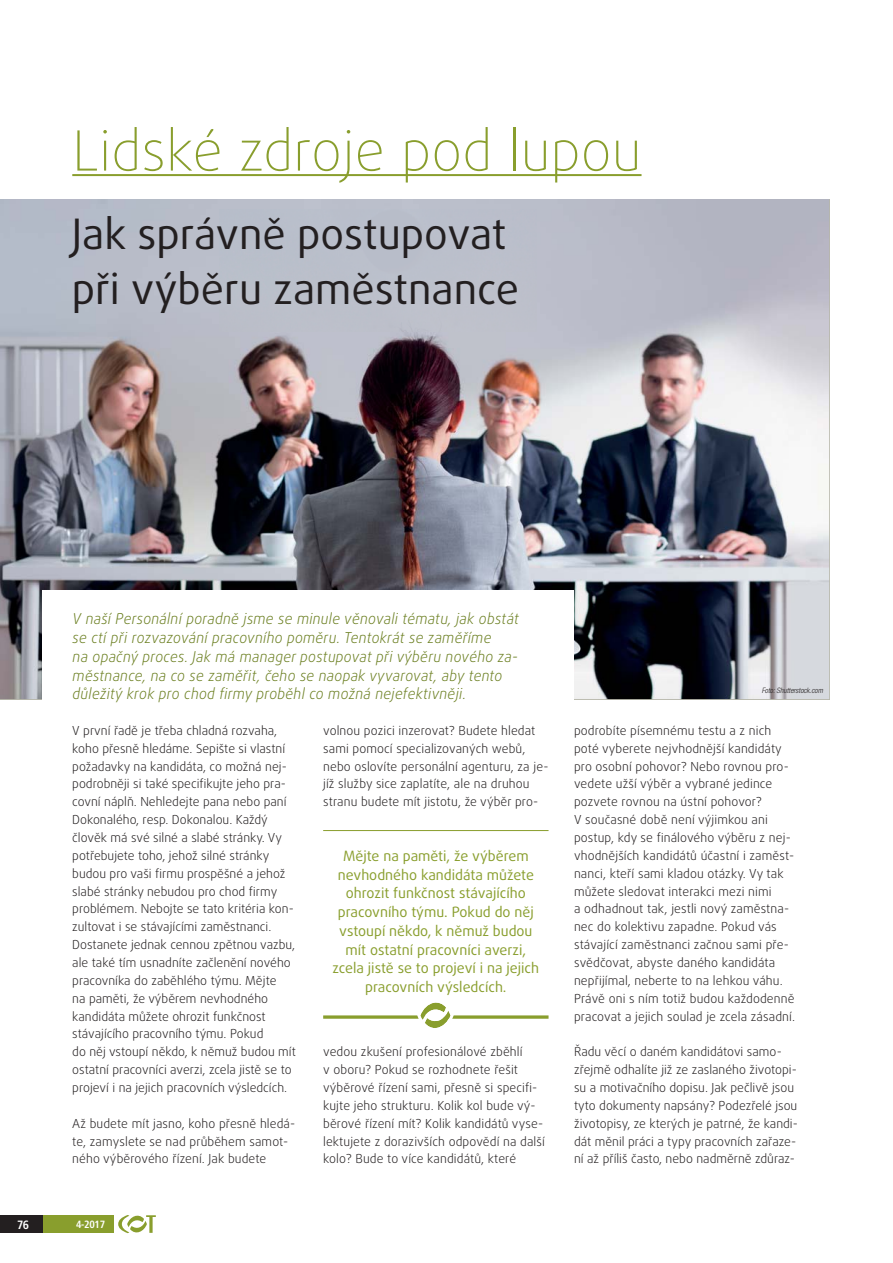
<style>
.page{position:relative;width:893px;height:1263px;background:#fff}
.page>*{position:absolute;margin:0;border:0;box-sizing:border-box;transform-origin:0 0}
.t1{font:100 55.5px "Daxline Pro";color:#899e2d}
.t2{font:42px/54.2px "Daxline Pro";color:#231f20}
.t3{font:italic 300 15px/18.8px "Daxline Pro";letter-spacing:.02em;color:#6b7f21;scale:.94 1}
.t4{font:14.25px/18.8px "Daxline Pro";color:#899e2d;text-align:center}
.t5{font:300 12.45px/17.9px "Daxline Pro";color:#231f20}
.t6{font:700 condensed 12px "Frutiger LT Com";color:#fff}
.t7{font:700 condensed 10.5px "Frutiger LT Com";color:#fff}
.t8{font:italic 300 condensed 7.5px "Helvetica Neue LT Pro";color:#231f20}
</style>
<div class="page">
<div style="left:0;top:1215px;width:114px;height:18px;background:#899e2d"></div>
<div style="left:0;top:1215px;width:43px;height:18px;background:#231f20"></div>
<svg style="left:118px;top:1215px;width:38px;height:19px"></svg>
<hr style="left:72px;top:174px;width:569px;height:2px;background:#899e2d">
<img style="left:0;top:199px;width:829px;height:500px">
<div style="left:43px;top:590px;width:531px;height:144px;background:#fff"></div>
<div style="left:62px;top:210px;width:474px;height:122px;background:#babfca"></div>
<hr style="left:323px;top:830px;width:226px;height:1px;background:#899e2d">
<svg style="left:323px;top:1015px;width:226px;height:4px"></svg>
<svg style="left:417px;top:1002px;width:37px;height:26px"></svg>
<h1 class="t1" style="left:72px;top:124px;width:571px">Lidské zdroje pod lupou</h1>
<h2 class="t2" style="left:72px;top:213px;width:449px">Jak správně postupovat při výběru zaměstnance</h2>
<p class="t3" style="left:73px;top:611px;width:476px">V naší Personální poradně jsme se minule věnovali tématu, jak obstát se ctí při rozvazování pracovního poměru. Tentokrát se zaměříme<br>na opačný proces. Jak má manager postupovat při výběru nového za&shy;městnance, na co se zaměřit, čeho se naopak vyvarovat, aby tento důležitý krok pro chod firmy proběhl co možná nejefektivněji.</p>
<p class="t5" style="left:72px;top:722px;width:225px">V první řadě je třeba chladná rozvaha, koho přesně hledáme. Sepište si vlastní požadavky na kandidáta, co možná nej&shy;podrobněji si také specifikujte jeho pra&shy;covní náplň. Nehledejte pana nebo paní Dokonalého, resp. Dokonalou. Každý člověk má své silné a slabé stránky. Vy potřebujete toho, jehož silné stránky budou pro vaši firmu prospěšné a jehož slabé stránky nebudou pro chod firmy problémem. Nebojte se tato kritéria kon&shy;zultovat i se stávajícími zaměstnanci.<br>Dostanete jednak cennou zpětnou vazbu, ale také tím usnadníte začlenění nového pracovníka do zaběhlého týmu. Mějte<br>na paměti, že výběrem nevhodného kandidáta můžete ohrozit funkčnost stávajícího pracovního týmu. Pokud<br>do něj vstoupí někdo, k němuž budou mít ostatní pracovníci averzi, zcela jistě se to projeví i na jejich pracovních výsledcích.</p>
<p class="t5" style="left:72px;top:1115px;width:224px">Až budete mít jasno, koho přesně hledá&shy;te, zamyslete se nad průběhem samot&shy;ného výběrového řízení. Jak budete</p>
<p class="t6" style="left:17px;top:1219px;width:14px">76</p>
<p class="t7" style="left:76px;top:1220px;width:31px">4-2017</p>
<p class="t5" style="left:323px;top:722px;width:227px">volnou pozici inzerovat? Budete hledat sami pomocí specializovaných webů, nebo oslovíte personální agenturu, za je&shy;jíž služby sice zaplatíte, ale na druhou stranu budete mít jistotu, že výběr pro-</p>
<p class="t4" style="left:333px;top:848px;width:208px">Mějte na paměti, že výběrem nevhodného kandidáta můžete ohrozit funkčnost stávajícího pracovního týmu. Pokud do něj vstoupí někdo, k němuž budou mít ostatní pracovníci averzi, zcela jistě se to projeví i na jejich pracovních výsledcích.</p>
<p class="t5" style="left:323px;top:1044px;width:223px">vedou zkušení profesionálové zběhlí<br>v oboru? Pokud se rozhodnete řešit výběrové řízení sami, přesně si specifi&shy;kujte jeho strukturu. Kolik kol bude vý&shy;běrové řízení mít? Kolik kandidátů vyse&shy;lektujete z dorazivších odpovědí na další kolo? Bude to více kandidátů, které</p>
<p class="t8" style="left:762px;top:687px;width:63px">Foto: Shutterstock.com</p>
<p class="t5" style="left:574px;top:722px;width:222px">podrobíte písemnému testu a z nich poté vyberete nejvhodnější kandidáty pro osobní pohovor? Nebo rovnou pro&shy;vedete užší výběr a vybrané jedince pozvete rovnou na ústní pohovor?<br>V současné době není výjimkou ani postup, kdy se finálového výběru z nej&shy;vhodnějších kandidátů účastní i zaměst&shy;nanci, kteří sami kladou otázky. Vy tak můžete sledovat interakci mezi nimi<br>a odhadnout tak, jestli nový zaměstna&shy;nec do kolektivu zapadne. Pokud vás stávající zaměstnanci začnou sami pře&shy;svědčovat, abyste daného kandidáta nepřijímal, neberte to na lehkou váhu.<br>Právě oni s ním totiž budou každodenně pracovat a jejich soulad je zcela zásadní.</p>
<p class="t5" style="left:574px;top:1044px;width:225px">Řadu věcí o daném kandidátovi samo&shy;zřejmě odhalíte již ze zaslaného životopi&shy;su a motivačního dopisu. Jak pečlivě jsou tyto dokumenty napsány? Podezřelé jsou životopisy, ze kterých je patrné, že kandi&shy;dát měnil práci a typy pracovních zařaze&shy;ní až příliš často, nebo nadměrně zdůraz-</p>
</div>
